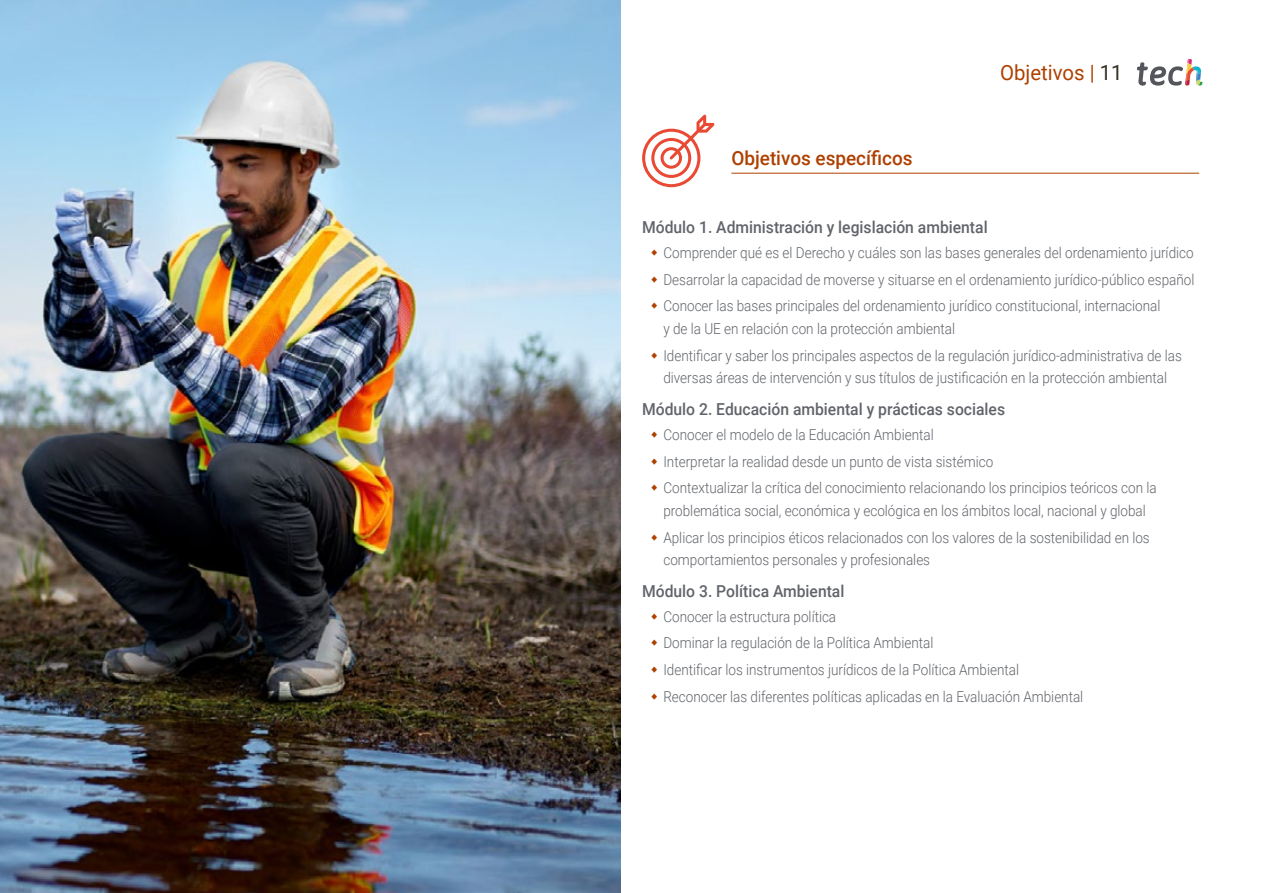
<style>
.page{position:relative;width:1263px;height:893px;background:#fff}
.page>*{position:absolute;margin:0;border:0;box-sizing:border-box;transform-origin:0 0}
.t1{font:21px "Roboto";color:#ae4000}
.t2{font:500 19.5px "Roboto";color:#ae4000}
.t3{font:500 16.5px "Roboto";color:#61646a;scale:.95 1}
.t4{font:300 15px/26.7px "Roboto";color:#61646a;scale:.9 1}
.s1{color:#312e20}
</style>
<div class="page">
<hr style="left:731px;top:173px;width:468px;height:1px;background:#ae4000">
<svg style="left:642px;top:115px;width:72px;height:72px"></svg>
<svg style="left:1137px;top:59px;width:65px;height:27px"></svg>
<img style="left:0;top:0;width:621px;height:893px">
<h2 class="t2" style="left:731px;top:144px;width:183px">Objetivos específicos</h2>
<h1 class="t1" style="left:1000px;top:57px;width:124px">Objetivos | <span class="s1">11</span></h1>
<p class="t3" style="left:642px;top:216px;width:365px">Módulo 1. Administración y legislación ambiental</p>
<p class="t4" style="left:663px;top:239px;width:591px;text-align:justify">Comprender qué es el Derecho y cuáles son las bases generales del ordenamiento jurídico Desarrolar la capacidad de moverse y situarse en el ordenamiento jurídico-público español Conocer las bases principales del ordenamiento jurídico constitucional, internacional</p>
<p class="t4" style="left:663px;top:315px;width:578px">y de la UE en relación con la protección ambiental<br>Identificar y saber los principales aspectos de la regulación jurídico-administrativa de las</p>
<p class="t4" style="left:663px;top:364px;width:561px">diversas áreas de intervención y sus títulos de justificación en la protección ambiental</p>
<p class="t3" style="left:642px;top:398px;width:384px">Módulo 2. Educación ambiental y prácticas sociales</p>
<p class="t4" style="left:663px;top:420px;width:550px">Conocer el modelo de la Educación Ambiental<br>Interpretar la realidad desde un punto de vista sistémico<br>Contextualizar la crítica del conocimiento relacionando los principios teóricos con la</p>
<p class="t4" style="left:663px;top:496px;width:542px">problemática social, económica y ecológica en los ámbitos local, nacional y global<br>Aplicar los principios éticos relacionados con los valores de la sostenibilidad en los</p>
<p class="t4" style="left:663px;top:546px;width:298px">comportamientos personales y profesionales</p>
<p class="t3" style="left:642px;top:580px;width:214px">Módulo 3. Política Ambiental</p>
<p class="t4" style="left:663px;top:602px;width:468px">Conocer la estructura política<br>Dominar la regulación de la Política Ambiental<br>Identificar los instrumentos jurídicos de la Política Ambiental Reconocer las diferentes políticas aplicadas en la Evaluación Ambiental</p>
</div>
